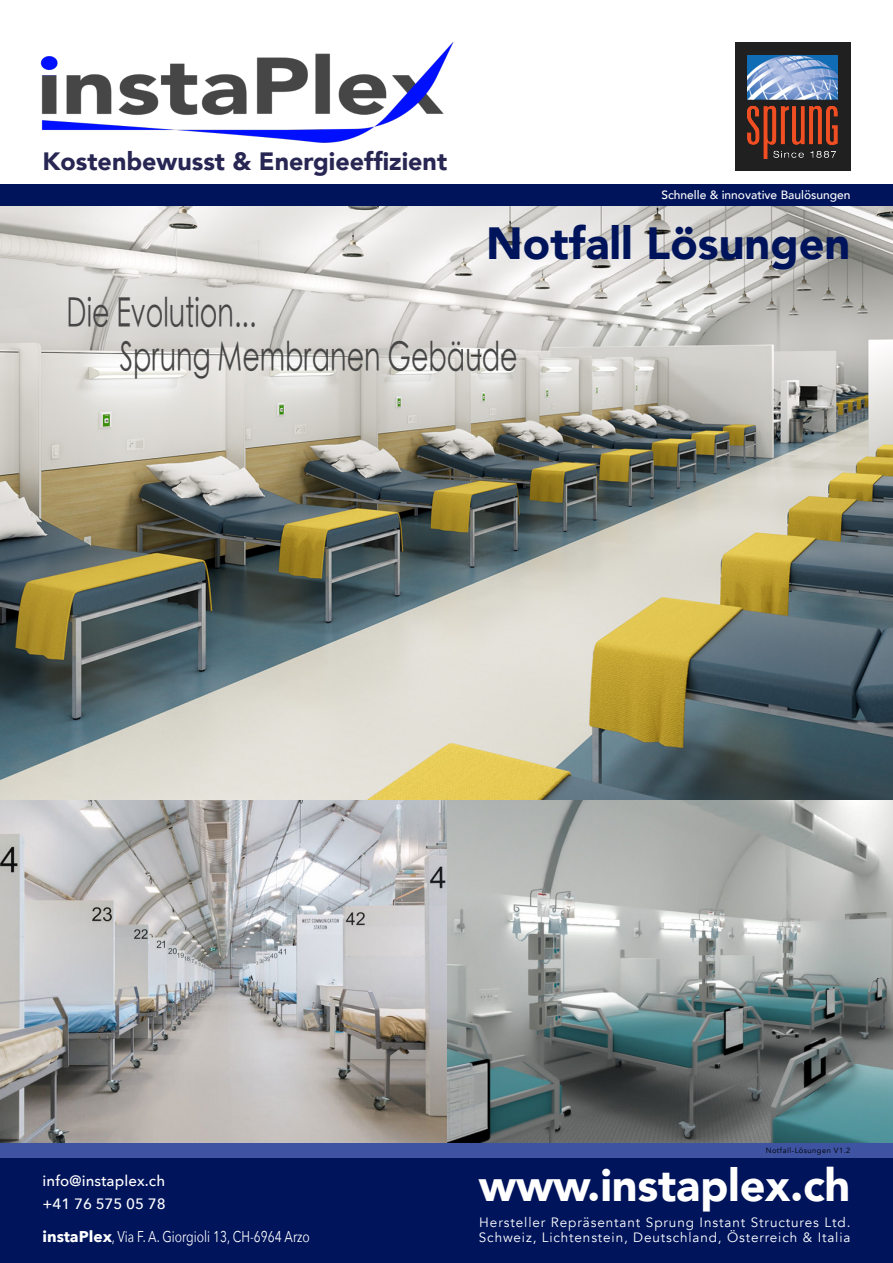
<style>
.page{position:relative;width:893px;height:1263px;background:#fff}
.page>*{position:absolute;margin:0;border:0;box-sizing:border-box;transform-origin:0 0}
.t1{font:900 45px "Avenir";letter-spacing:-.005em;color:#fff}
.t2{font:900 45px "Avenir";color:#00145b}
.t3{font:300 40.5px/43.8px "ST Heiti SC";color:#464646;scale:.67 1}
.t4{font:900 25.05px "Avenir";color:#282653}
.t5{font:15.6px "Avenir Next";color:#fff;scale:.77 1}
.t6{font:500 15px/23.5px "Avenir Next";letter-spacing:.01em;color:#fff}
.t7{font:13.5px "Avenir";letter-spacing:.065em;color:#fff}
.t8{font:500 12px "Avenir";color:#fff}
.t9{font:7.5px "Avenir";letter-spacing:.065em;color:#000}
.s1{font-weight:700}
</style>
<div class="page">
<img style="left:446px;top:800px;width:447px;height:344px">
<img style="left:0;top:800px;width:446px;height:344px">
<img style="left:0;top:205px;width:893px;height:595px">
<div style="left:0;top:1144px;width:893px;height:117px;background:#3e53a1"></div>
<div style="left:0;top:1158px;width:893px;height:105px;background:#00145b"></div>
<img style="left:40px;top:41px;width:414px;height:102px">
<div style="left:735px;top:43px;width:115px;height:128px;background:#202020"></div>
<img style="left:747px;top:55px;width:91px;height:104px">
<div style="left:0;top:184px;width:893px;height:21px;background:#00145b"></div>
<h3 class="t4" style="left:43px;top:145px;width:406px">Kostenbewusst &amp; Energieeffizient</h3>
<p class="t8" style="left:661px;top:187px;width:190px">Schnelle &amp; innovative Baulösungen</p>
<h1 class="t2" style="left:486px;top:214px;width:366px">Notfall Lösungen</h1>
<h2 class="t3" style="left:120px;top:293px;width:596px;text-indent:-53px">Die Evolution...<br>Sprung Membranen Gebäude</h2>
<p class="t9" style="left:766px;top:1146px;width:86px">Notfall-Lösungen V1.2</p>
<h1 class="t1" style="left:479px;top:1156px;width:373px">www.instaplex.ch</h1>
<p class="t7" style="left:479px;top:1213px;width:373px">Hersteller Repräsentant Sprung Instant Structures Ltd.</p>
<p class="t6" style="left:43px;top:1169px;width:125px">info@instaplex.ch +41 76 575 05 78</p>
<p class="t5" style="left:43px;top:1226px;width:349px"><span class="s1">instaPlex</span>, Via F. A. Giorgioli 13, CH-6964 Arzo</p>
<p class="t7" style="left:479px;top:1228px;width:373px">Schweiz, Lichtenstein, Deutschland, Österreich &amp; Italia</p>
</div>
